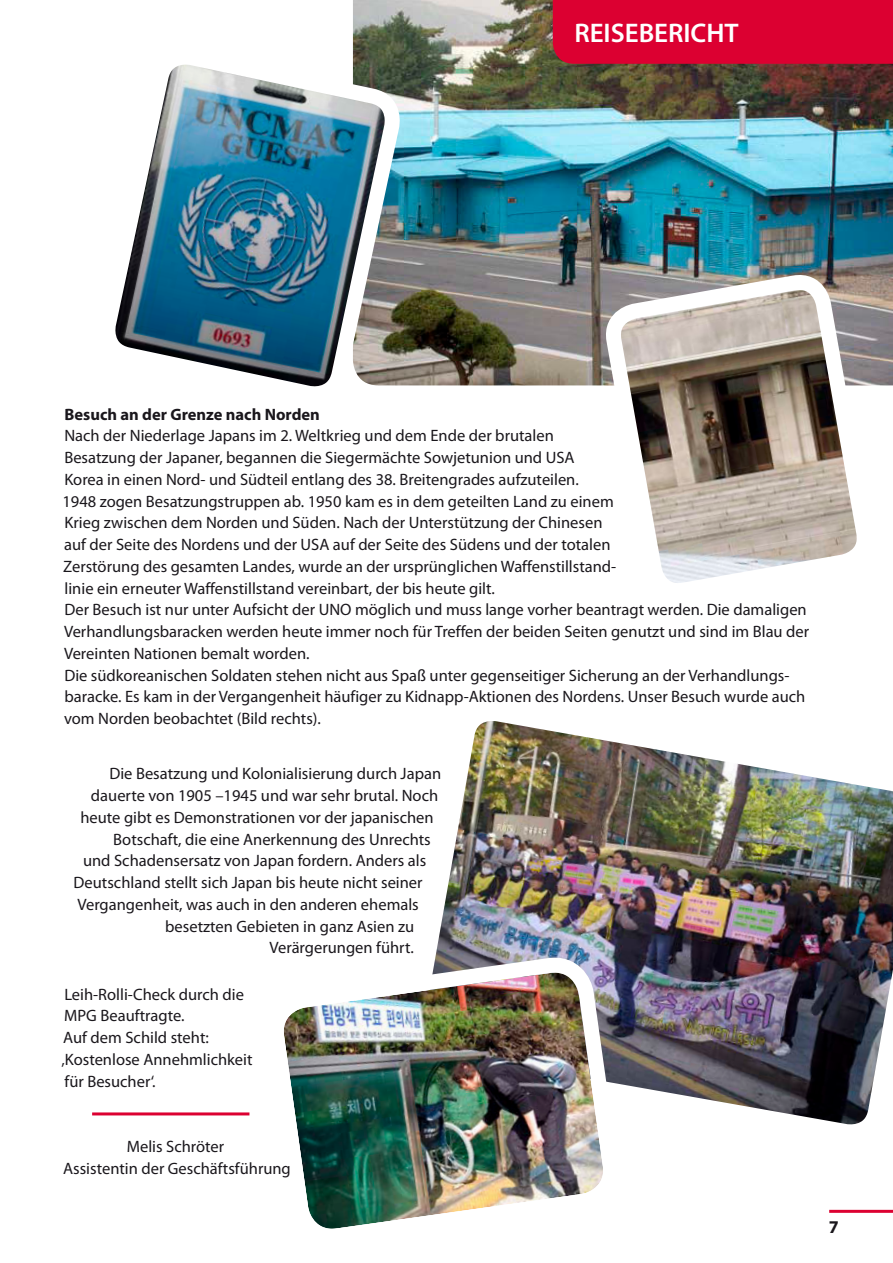
<style>
.page{position:relative;width:893px;height:1263px;background:#fff}
.page>*{position:absolute;margin:0;border:0;box-sizing:border-box;transform-origin:0 0}
.t1{font:600 27px "Myriad Pro";color:#fff}
.t2{font:16.5px/21.8px "Myriad Pro";color:#1a171c}
.t3{font:700 16.5px "Myriad Pro";color:#1a171c}
</style>
<div class="page">
<hr style="left:829px;top:1210px;width:64px;height:3px;background:#dc0031">
<img style="left:353px;top:0;width:540px;height:385px">
<svg style="left:610px;top:279px;width:258px;height:304px"></svg>
<img style="left:115px;top:40px;width:295px;height:347px">
<img style="left:434px;top:721px;width:459px;height:404px">
<img style="left:284px;top:962px;width:330px;height:267px">
<hr style="left:92px;top:1112px;width:157px;height:3px;background:#dc0031">
<div style="left:553px;top:0;width:340px;height:64px;background:#dc0031"></div>
<h1 class="t1" style="left:574px;top:19px;width:166px">REISEBERICHT</h1>
<p class="t3" style="left:65px;top:408px;width:257px">Besuch an der Grenze nach Norden</p>
<p class="t2" style="left:62px;top:426px;width:748px">Nach der Niederlage Japans im 2. Weltkrieg und dem Ende der brutalen<br>Besatzung der Japaner, begannen die Siegermächte Sowjetunion und USA<br>Korea in einen Nord- und Südteil entlang des 38. Breitengrades aufzuteilen.<br>1948 zogen Besatzungstruppen ab. 1950 kam es in dem geteilten Land zu einem<br>Krieg zwischen dem Norden und Süden. Nach der Unterstützung der Chinesen<br>auf der Seite des Nordens und der USA auf der Seite des Südens und der totalen<br>Zerstörung des gesamten Landes, wurde an der ursprünglichen Waffenstillstand-<br>linie ein erneuter Waffenstillstand vereinbart, der bis heute gilt.<br>Der Besuch ist nur unter Aufsicht der UNO möglich und muss lange vorher beantragt werden. Die damaligen Verhandlungsbaracken werden heute immer noch für Treffen der beiden Seiten genutzt und sind im Blau der Vereinten Nationen bemalt worden.<br>Die südkoreanischen Soldaten stehen nicht aus Spaß unter gegenseitiger Sicherung an der Verhandlungs&shy;baracke. Es kam in der Vergangenheit häufiger zu Kidnapp-Aktionen des Nordens. Unser Besuch wurde auch vom Norden beobachtet (Bild rechts).</p>
<p class="t2" style="left:109px;top:764px;width:333px">Die Besatzung und Kolonialisierung durch Japan</p>
<p class="t2" style="left:91px;top:785px;width:349px">dauerte von 1905 –1945 und war sehr brutal. Noch</p>
<p class="t2" style="left:80px;top:807px;width:355px">heute gibt es Demonstrationen vor der japanischen</p>
<p class="t2" style="left:113px;top:829px;width:319px">Botschaft, die eine Anerkennung des Unrechts</p>
<p class="t2" style="left:83px;top:851px;width:345px">und Schadensersatz von Japan fordern. Anders als</p>
<p class="t2" style="left:74px;top:872px;width:351px">Deutschland stellt sich Japan bis heute nicht seiner</p>
<p class="t2" style="left:77px;top:894px;width:343px">Vergangenheit, was auch in den anderen ehemals</p>
<p class="t2" style="left:165px;top:916px;width:250px">besetzten Gebieten in ganz Asien zu</p>
<p class="t2" style="left:269px;top:938px;width:146px">Verärgerungen führt.</p>
<p class="t2" style="left:61px;top:984px;width:193px">Leih-Rolli-Check durch die<br>MPG Beauftragte.<br>Auf dem Schild steht: ‚Kostenlose Annehmlichkeit für Besucher‘.</p>
<p class="t2" style="left:63px;top:1136px;width:229px;text-align:center">Melis Schröter<br>Assistentin der Geschäftsführung</p>
</div>
